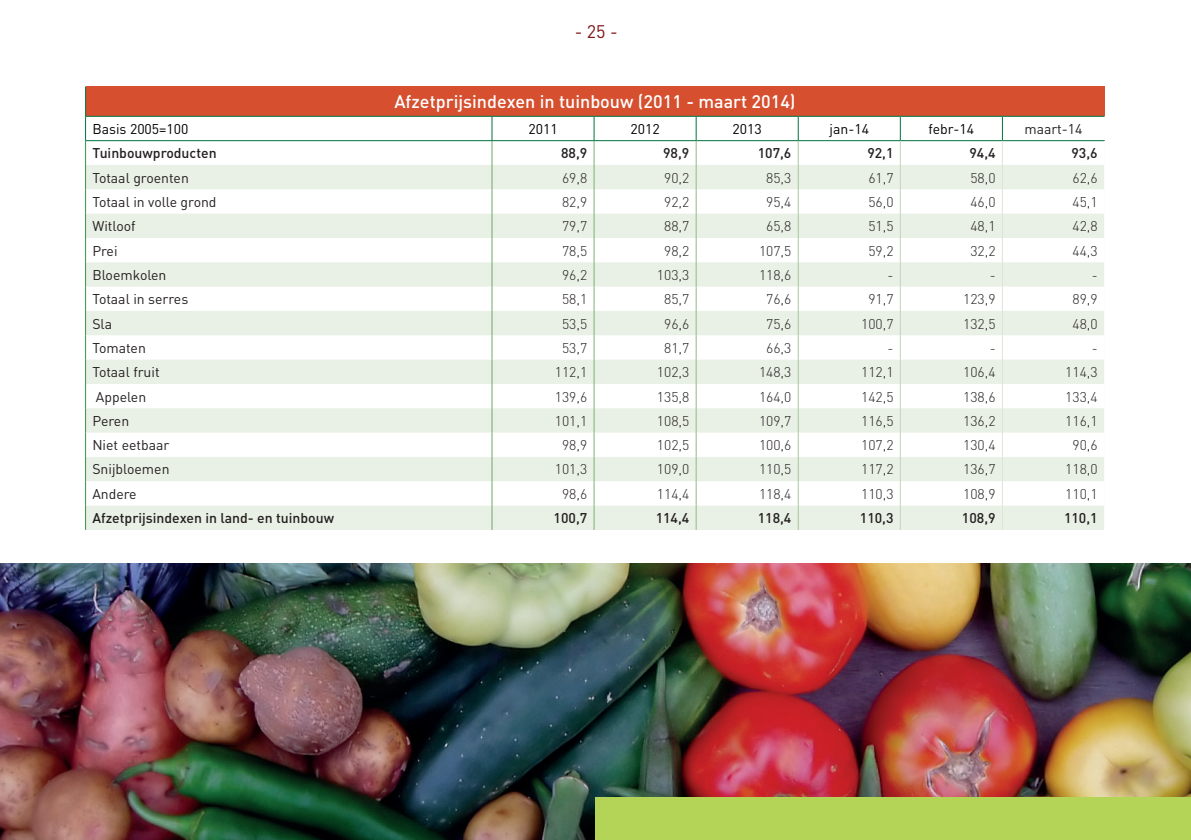
<style>
.page{position:relative;width:1191px;height:840px;background:#fff}
.page>*{position:absolute;margin:0;border:0;box-sizing:border-box;transform-origin:0 0}
.t1{font:500 18px "DIN Pro";color:#fff}
.t2{font:18px "DIN Pro";color:#7e1417}
.t3{font:300 14px "DIN Pro";color:#231f20}
.t4{font:14px "DIN Pro";color:#231f20}
.t5{font:500 14px "DIN Pro";color:#231f20}
.t6{font:14px "DIN Pro";color:#000001}
</style>
<div class="page">
<div style="left:86px;top:86px;width:1018px;height:30px;background:#d64f2f"></div>
<svg style="left:86px;top:165px;width:1018px;height:364px;fill:#e9f0e5"></svg>
<hr style="left:492px;top:116px;width:102px;height:1px;background:#00723f">
<hr style="left:594px;top:116px;width:102px;height:1px;background:#00723f">
<hr style="left:696px;top:116px;width:102px;height:1px;background:#00723f">
<hr style="left:798px;top:116px;width:102px;height:1px;background:#00723f">
<hr style="left:900px;top:116px;width:102px;height:1px;background:#00723f">
<hr style="left:1002px;top:116px;width:102px;height:1px;background:#00723f">
<hr style="left:594px;top:140px;width:102px;height:1px;background:#00723f">
<hr style="left:696px;top:140px;width:102px;height:1px;background:#00723f">
<hr style="left:798px;top:140px;width:102px;height:1px;background:#00723f">
<hr style="left:900px;top:140px;width:102px;height:1px;background:#00723f">
<hr style="left:1002px;top:140px;width:102px;height:1px;background:#00723f">
<svg style="left:85px;top:117px;width:1px;height:412px"></svg>
<hr style="left:85px;top:116px;width:407px;height:1px;background:#00723f">
<hr style="left:492px;top:140px;width:102px;height:1px;background:#00723f">
<hr style="left:85px;top:140px;width:407px;height:1px;background:#00723f">
<svg style="left:491px;top:116px;width:1px;height:413px"></svg>
<svg style="left:594px;top:116px;width:1px;height:413px"></svg>
<svg style="left:696px;top:116px;width:1px;height:413px"></svg>
<svg style="left:798px;top:116px;width:1px;height:413px"></svg>
<svg style="left:900px;top:116px;width:1px;height:413px"></svg>
<svg style="left:1002px;top:116px;width:1px;height:413px"></svg>
<hr style="left:85px;top:86px;width:1px;height:30px;background:#00723f">
<img style="left:0;top:563px;width:1191px;height:276px">
<div style="left:595px;top:797px;width:596px;height:42px;background:#b3d456"></div>
<p class="t2" style="left:575px;top:20px;width:45px">- 25 -</p>
<p class="t1" style="left:394px;top:89px;width:403px">Afzetprijsindexen in tuinbouw (2011 - maart 2014)</p>
<p class="t6" style="left:92px;top:119px;width:98px">Basis 2005=100</p>
<p class="t6" style="left:528px;top:119px;width:31px">2011</p>
<p class="t6" style="left:630px;top:119px;width:31px">2012</p>
<p class="t6" style="left:732px;top:119px;width:31px">2013</p>
<p class="t6" style="left:829px;top:119px;width:41px">jan-14</p>
<p class="t6" style="left:928px;top:119px;width:47px">febr-14</p>
<p class="t4" style="left:1024px;top:119px;width:60px">maart-14</p>
<p class="t5" style="left:92px;top:143px;width:126px">Tuinbouwproducten</p>
<p class="t5" style="left:561px;top:143px;width:28px">88,9</p>
<p class="t5" style="left:663px;top:143px;width:28px">98,9</p>
<p class="t5" style="left:758px;top:143px;width:35px">107,6</p>
<p class="t5" style="left:867px;top:143px;width:28px">92,1</p>
<p class="t5" style="left:969px;top:143px;width:28px">94,4</p>
<p class="t5" style="left:1071px;top:143px;width:28px">93,6</p>
<p class="t4" style="left:92px;top:168px;width:98px">Totaal groenten</p>
<p class="t3" style="left:562px;top:168px;width:27px">69,8</p>
<p class="t3" style="left:664px;top:168px;width:27px">90,2</p>
<p class="t3" style="left:766px;top:168px;width:27px">85,3</p>
<p class="t3" style="left:868px;top:168px;width:27px">61,7</p>
<p class="t3" style="left:970px;top:168px;width:27px">58,0</p>
<p class="t3" style="left:1072px;top:168px;width:27px">62,6</p>
<p class="t4" style="left:92px;top:192px;width:126px">Totaal in volle grond</p>
<p class="t3" style="left:562px;top:192px;width:27px">82,9</p>
<p class="t3" style="left:664px;top:192px;width:27px">92,2</p>
<p class="t3" style="left:766px;top:192px;width:27px">95,4</p>
<p class="t3" style="left:868px;top:192px;width:27px">56,0</p>
<p class="t3" style="left:970px;top:192px;width:27px">46,0</p>
<p class="t3" style="left:1072px;top:192px;width:27px">45,1</p>
<p class="t4" style="left:92px;top:216px;width:45px">Witloof</p>
<p class="t3" style="left:562px;top:216px;width:27px">79,7</p>
<p class="t3" style="left:664px;top:216px;width:27px">88,7</p>
<p class="t3" style="left:766px;top:216px;width:27px">65,8</p>
<p class="t3" style="left:868px;top:216px;width:27px">51,5</p>
<p class="t3" style="left:970px;top:216px;width:27px">48,1</p>
<p class="t3" style="left:1072px;top:216px;width:27px">42,8</p>
<p class="t4" style="left:92px;top:241px;width:27px">Prei</p>
<p class="t3" style="left:562px;top:241px;width:27px">78,5</p>
<p class="t3" style="left:664px;top:241px;width:27px">98,2</p>
<p class="t3" style="left:759px;top:241px;width:34px">107,5</p>
<p class="t3" style="left:868px;top:241px;width:27px">59,2</p>
<p class="t3" style="left:970px;top:241px;width:27px">32,2</p>
<p class="t3" style="left:1072px;top:241px;width:27px">44,3</p>
<p class="t4" style="left:92px;top:265px;width:76px">Bloemkolen</p>
<p class="t3" style="left:562px;top:265px;width:27px">96,2</p>
<p class="t3" style="left:657px;top:265px;width:34px">103,3</p>
<p class="t3" style="left:759px;top:265px;width:34px">118,6</p>
<p class="t3" style="left:887px;top:265px;width:7px">-</p>
<p class="t3" style="left:989px;top:265px;width:7px">-</p>
<p class="t3" style="left:1091px;top:265px;width:7px">-</p>
<p class="t4" style="left:92px;top:289px;width:97px">Totaal in serres</p>
<p class="t3" style="left:562px;top:289px;width:27px">58,1</p>
<p class="t3" style="left:664px;top:289px;width:27px">85,7</p>
<p class="t3" style="left:766px;top:289px;width:27px">76,6</p>
<p class="t3" style="left:868px;top:289px;width:27px">91,7</p>
<p class="t3" style="left:963px;top:289px;width:34px">123,9</p>
<p class="t3" style="left:1072px;top:289px;width:27px">89,9</p>
<p class="t4" style="left:92px;top:314px;width:21px">Sla</p>
<p class="t3" style="left:562px;top:314px;width:27px">53,5</p>
<p class="t3" style="left:664px;top:314px;width:27px">96,6</p>
<p class="t3" style="left:766px;top:314px;width:27px">75,6</p>
<p class="t3" style="left:861px;top:314px;width:34px">100,7</p>
<p class="t3" style="left:963px;top:314px;width:34px">132,5</p>
<p class="t3" style="left:1072px;top:314px;width:27px">48,0</p>
<p class="t4" style="left:92px;top:338px;width:55px">Tomaten</p>
<p class="t3" style="left:562px;top:338px;width:27px">53,7</p>
<p class="t3" style="left:664px;top:338px;width:27px">81,7</p>
<p class="t3" style="left:766px;top:338px;width:27px">66,3</p>
<p class="t3" style="left:887px;top:338px;width:7px">-</p>
<p class="t3" style="left:989px;top:338px;width:7px">-</p>
<p class="t3" style="left:1091px;top:338px;width:7px">-</p>
<p class="t4" style="left:92px;top:362px;width:69px">Totaal fruit</p>
<p class="t3" style="left:555px;top:362px;width:34px">112,1</p>
<p class="t3" style="left:657px;top:362px;width:34px">102,3</p>
<p class="t3" style="left:759px;top:362px;width:34px">148,3</p>
<p class="t3" style="left:861px;top:362px;width:34px">112,1</p>
<p class="t3" style="left:963px;top:362px;width:34px">106,4</p>
<p class="t3" style="left:1065px;top:362px;width:34px">114,3</p>
<p class="t4" style="left:96px;top:386px;width:52px">Appelen</p>
<p class="t3" style="left:555px;top:386px;width:34px">139,6</p>
<p class="t3" style="left:657px;top:386px;width:34px">135,8</p>
<p class="t3" style="left:759px;top:386px;width:34px">164,0</p>
<p class="t3" style="left:861px;top:386px;width:34px">142,5</p>
<p class="t3" style="left:963px;top:386px;width:34px">138,6</p>
<p class="t3" style="left:1065px;top:386px;width:34px">133,4</p>
<p class="t4" style="left:92px;top:411px;width:38px">Peren</p>
<p class="t3" style="left:555px;top:411px;width:34px">101,1</p>
<p class="t3" style="left:657px;top:411px;width:34px">108,5</p>
<p class="t3" style="left:759px;top:411px;width:34px">109,7</p>
<p class="t3" style="left:861px;top:411px;width:34px">116,5</p>
<p class="t3" style="left:963px;top:411px;width:34px">136,2</p>
<p class="t3" style="left:1065px;top:411px;width:34px">116,1</p>
<p class="t4" style="left:92px;top:435px;width:79px">Niet eetbaar</p>
<p class="t3" style="left:562px;top:435px;width:27px">98,9</p>
<p class="t3" style="left:657px;top:435px;width:34px">102,5</p>
<p class="t3" style="left:759px;top:435px;width:34px">100,6</p>
<p class="t3" style="left:861px;top:435px;width:34px">107,2</p>
<p class="t3" style="left:963px;top:435px;width:34px">130,4</p>
<p class="t3" style="left:1072px;top:435px;width:27px">90,6</p>
<p class="t4" style="left:92px;top:459px;width:79px">Snijbloemen</p>
<p class="t3" style="left:555px;top:459px;width:34px">101,3</p>
<p class="t3" style="left:657px;top:459px;width:34px">109,0</p>
<p class="t3" style="left:759px;top:459px;width:34px">110,5</p>
<p class="t3" style="left:861px;top:459px;width:34px">117,2</p>
<p class="t3" style="left:963px;top:459px;width:34px">136,7</p>
<p class="t3" style="left:1065px;top:459px;width:34px">118,0</p>
<p class="t4" style="left:92px;top:484px;width:46px">Andere</p>
<p class="t3" style="left:562px;top:484px;width:27px">98,6</p>
<p class="t3" style="left:657px;top:484px;width:34px">114,4</p>
<p class="t3" style="left:759px;top:484px;width:34px">118,4</p>
<p class="t3" style="left:861px;top:484px;width:34px">110,3</p>
<p class="t3" style="left:963px;top:484px;width:34px">108,9</p>
<p class="t3" style="left:1065px;top:484px;width:34px">110,1</p>
<p class="t5" style="left:92px;top:508px;width:243px">Afzetprijsindexen in land- en tuinbouw</p>
<p class="t5" style="left:553px;top:508px;width:35px">100,7</p>
<p class="t5" style="left:655px;top:508px;width:35px">114,4</p>
<p class="t5" style="left:758px;top:508px;width:35px">118,4</p>
<p class="t5" style="left:860px;top:508px;width:35px">110,3</p>
<p class="t5" style="left:962px;top:508px;width:35px">108,9</p>
<p class="t5" style="left:1064px;top:508px;width:35px">110,1</p>
</div>
